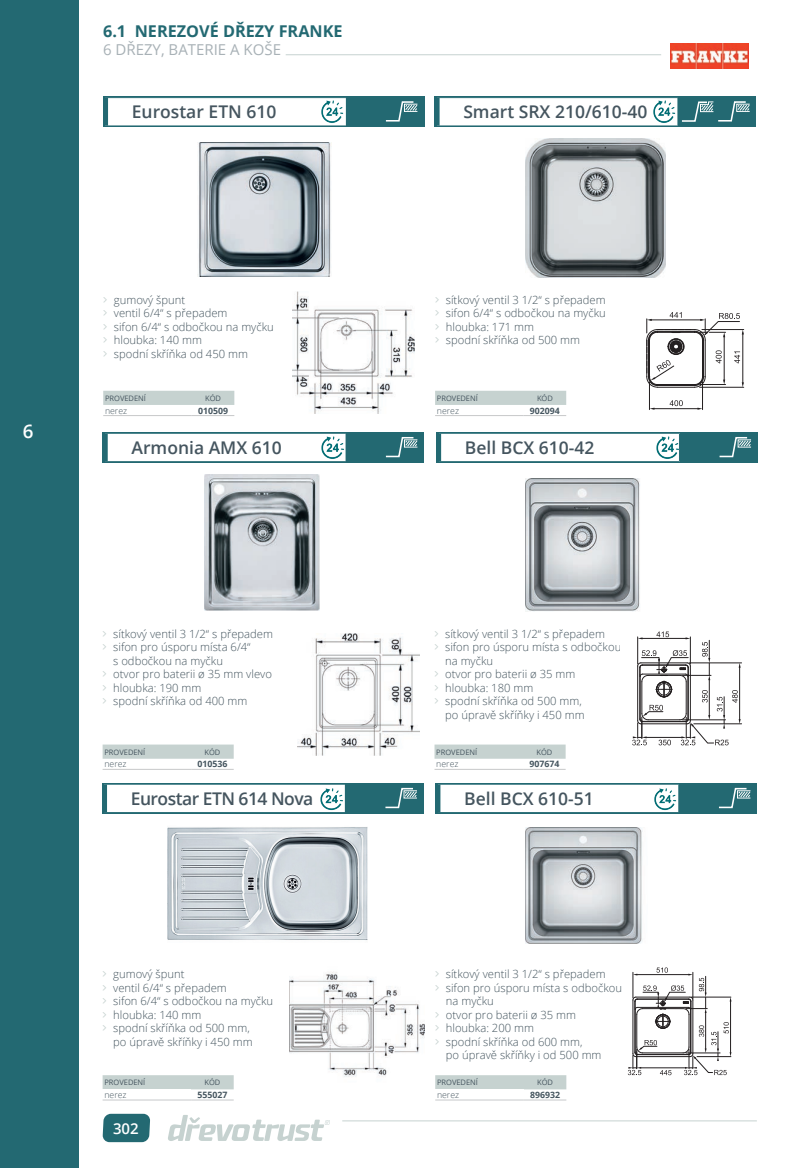
<style>
.page{position:relative;width:810px;height:1168px;background:#fff}
.page>*{position:absolute;margin:0;border:0;box-sizing:border-box;transform-origin:0 0}
.t1{font:600 18.75px "Open Sans";color:#fff}
.t2{font:600 17.5px "Open Sans";color:#45555f}
.t3{font:600 17.5px "Open Sans";letter-spacing:-.03em;color:#45555f}
.t4{font:700 16.25px "Open Sans";color:#236972}
.t5{font:15px "Open Sans";color:#a8b1b6}
.t6{font:600 15px "Open Sans";color:#fff}
.t7{font:300 11.25px/13.5px "Open Sans";color:#45555f}
.t8{font:700 8.75px "Open Sans";color:#45555f}
.t9{font:300 8.75px "Open Sans";color:#45555f}
.t10{font:7.5px "Open Sans";color:#45555f}
</style>
<div class="page">
<svg style="left:102px;top:1114px;width:48px;height:28px"></svg>
<svg style="left:168px;top:1115px;width:162px;height:26px"></svg>
<hr style="left:342px;top:1120px;width:415px;height:1px;background:#c6d2d0">
<div style="left:0;top:0;width:79px;height:1168px;background:#236972"></div>
<svg style="left:628px;top:967px;width:103px;height:108px"></svg>
<img style="left:670px;top:43px;width:78px;height:26px">
<hr style="left:286px;top:54px;width:375px;height:1px;background:#c6d2d0">
<div style="left:103px;top:97px;width:321px;height:30px;background:#236972"></div>
<div style="left:106px;top:98px;width:240px;height:28px;background:#fff"></div>
<div style="left:103px;top:98px;width:5px;height:28px;background:#236972"></div>
<img style="left:197px;top:142px;width:134px;height:134px">
<img style="left:292px;top:292px;width:122px;height:122px">
<div style="left:103px;top:391px;width:131px;height:14px;background:#c6d2d0"></div>
<hr style="left:103px;top:415px;width:89px;height:1px;background:#c7c8ca">
<hr style="left:192px;top:415px;width:42px;height:1px;background:#c7c8ca">
<img style="left:525px;top:138px;width:140px;height:140px">
<div style="left:435px;top:391px;width:131px;height:14px;background:#c6d2d0"></div>
<hr style="left:435px;top:415px;width:89px;height:1px;background:#c7c8ca">
<hr style="left:524px;top:415px;width:42px;height:1px;background:#c7c8ca">
<div style="left:435px;top:97px;width:321px;height:30px;background:#236972"></div>
<div style="left:437px;top:98px;width:241px;height:28px;background:#fff"></div>
<div style="left:435px;top:98px;width:5px;height:28px;background:#236972"></div>
<div style="left:103px;top:432px;width:321px;height:30px;background:#236972"></div>
<div style="left:105px;top:433px;width:241px;height:29px;background:#fff"></div>
<hr style="left:103px;top:433px;width:243px;height:1px;background:#236972">
<hr style="left:103px;top:461px;width:243px;height:1px;background:#236972">
<div style="left:103px;top:434px;width:5px;height:27px;background:#236972"></div>
<img style="left:298px;top:634px;width:122px;height:122px">
<svg style="left:103px;top:744px;width:131px;height:15px"></svg>
<hr style="left:103px;top:769px;width:88px;height:1px;background:#c7c8ca">
<hr style="left:191px;top:769px;width:43px;height:1px;background:#c7c8ca">
<svg style="left:434px;top:744px;width:132px;height:15px"></svg>
<hr style="left:434px;top:769px;width:89px;height:1px;background:#c7c8ca">
<hr style="left:523px;top:769px;width:43px;height:1px;background:#c7c8ca">
<img style="left:167px;top:827px;width:201px;height:113px">
<img style="left:290px;top:972px;width:134px;height:105px">
<svg style="left:103px;top:1075px;width:131px;height:14px"></svg>
<hr style="left:103px;top:1100px;width:88px;height:1px;background:#c7c8ca">
<hr style="left:191px;top:1100px;width:43px;height:1px;background:#c7c8ca">
<svg style="left:435px;top:1075px;width:131px;height:14px"></svg>
<hr style="left:435px;top:1100px;width:89px;height:1px;background:#c7c8ca">
<hr style="left:524px;top:1100px;width:42px;height:1px;background:#c7c8ca">
<div style="left:436px;top:432px;width:322px;height:30px;background:#236972"></div>
<div style="left:439px;top:433px;width:240px;height:29px;background:#fff"></div>
<hr style="left:436px;top:433px;width:244px;height:1px;background:#236972">
<hr style="left:436px;top:461px;width:244px;height:1px;background:#236972">
<div style="left:436px;top:434px;width:5px;height:27px;background:#236972"></div>
<div style="left:102px;top:783px;width:321px;height:30px;background:#236972"></div>
<div style="left:105px;top:784px;width:240px;height:28px;background:#fff"></div>
<hr style="left:102px;top:784px;width:244px;height:1px;background:#236972">
<div style="left:102px;top:784px;width:5px;height:28px;background:#236972"></div>
<div style="left:435px;top:783px;width:322px;height:30px;background:#236972"></div>
<div style="left:438px;top:784px;width:241px;height:28px;background:#fff"></div>
<hr style="left:435px;top:784px;width:244px;height:1px;background:#236972">
<div style="left:435px;top:784px;width:5px;height:28px;background:#236972"></div>
<svg style="left:385px;top:101px;width:33px;height:21px"></svg>
<svg style="left:385px;top:437px;width:33px;height:21px"></svg>
<svg style="left:719px;top:437px;width:32px;height:21px"></svg>
<svg style="left:385px;top:787px;width:32px;height:22px"></svg>
<svg style="left:719px;top:787px;width:32px;height:22px"></svg>
<svg style="left:646px;top:312px;width:98px;height:98px"></svg>
<img style="left:205px;top:474px;width:114px;height:136px">
<img style="left:525px;top:478px;width:115px;height:134px">
<hr style="left:694px;top:723px;width:48px;height:1px;background:#231f20">
<hr style="left:689px;top:663px;width:53px;height:1px;background:#231f20">
<svg style="left:632px;top:631px;width:109px;height:114px"></svg>
<img style="left:525px;top:827px;width:118px;height:116px">
<svg style="left:682px;top:101px;width:68px;height:21px"></svg>
<img style="left:321px;top:99px;width:25px;height:26px">
<img style="left:653px;top:99px;width:25px;height:26px">
<img style="left:321px;top:435px;width:25px;height:26px">
<img style="left:656px;top:436px;width:24px;height:23px">
<img style="left:320px;top:786px;width:25px;height:26px">
<img style="left:654px;top:786px;width:25px;height:26px">
<h1 class="t1" style="left:23px;top:418px;width:12px">6</h1>
<h3 class="t4" style="left:103px;top:19px;width:241px">6.1 NEREZOVÉ DŘEZY FRANKE</h3>
<h3 class="t5" style="left:103px;top:39px;width:179px">6 DŘEZY, BATERIE A KOŠE</h3>
<h2 class="t2" style="left:132px;top:100px;width:146px">Eurostar ETN 610</h2>
<h2 class="t2" style="left:463px;top:100px;width:186px">Smart SRX 210/610-40</h2>
<p class="t7" style="left:114px;top:292px;width:162px">gumový špunt<br>ventil 6/4“ s přepadem<br>sifon 6/4“ s odbočkou na myčku hloubka: 140 mm<br>spodní skříňka od 450 mm</p>
<p class="t10" style="left:105px;top:393px;width:43px">PROVEDENÍ</p>
<p class="t10" style="left:205px;top:393px;width:17px">KÓD</p>
<p class="t9" style="left:105px;top:404px;width:24px">nerez</p>
<p class="t8" style="left:198px;top:404px;width:31px">010509</p>
<p class="t7" style="left:446px;top:292px;width:162px">sítkový ventil 3 1/2“ s přepadem sifon 6/4“ s odbočkou na myčku hloubka: 171 mm<br>spodní skříňka od 500 mm</p>
<p class="t10" style="left:437px;top:393px;width:43px">PROVEDENÍ</p>
<p class="t10" style="left:537px;top:393px;width:17px">KÓD</p>
<p class="t9" style="left:437px;top:404px;width:24px">nerez</p>
<p class="t8" style="left:530px;top:404px;width:31px">902094</p>
<h2 class="t2" style="left:131px;top:436px;width:152px">Armonia AMX 610</h2>
<h2 class="t2" style="left:465px;top:436px;width:131px">Bell BCX 610-42</h2>
<p class="t7" style="left:113px;top:627px;width:161px">sítkový ventil 3 1/2“ s přepadem sifon pro úsporu místa 6/4“<br>s odbočkou na myčku<br>otvor pro baterii ø 35 mm vlevo hloubka: 190 mm<br>spodní skříňka od 400 mm</p>
<p class="t10" style="left:104px;top:747px;width:43px">PROVEDENÍ</p>
<p class="t10" style="left:204px;top:747px;width:17px">KÓD</p>
<p class="t9" style="left:104px;top:758px;width:24px">nerez</p>
<p class="t8" style="left:197px;top:758px;width:31px">010536</p>
<p class="t7" style="left:445px;top:627px;width:178px">sítkový ventil 3 1/2“ s přepadem sifon pro úsporu místa s odbočkou na myčku<br>otvor pro baterii ø 35 mm hloubka: 180 mm<br>spodní skříňka od 500 mm,<br>po úpravě skříňky i 450 mm</p>
<p class="t10" style="left:436px;top:747px;width:43px">PROVEDENÍ</p>
<p class="t10" style="left:536px;top:747px;width:17px">KÓD</p>
<p class="t9" style="left:436px;top:758px;width:24px">nerez</p>
<p class="t8" style="left:529px;top:758px;width:31px">907674</p>
<h2 class="t3" style="left:131px;top:787px;width:184px">Eurostar ETN 614 Nova</h2>
<h2 class="t2" style="left:464px;top:787px;width:131px">Bell BCX 610-51</h2>
<p class="t7" style="left:113px;top:967px;width:162px">gumový špunt<br>ventil 6/4“ s přepadem<br>sifon 6/4“ s odbočkou na myčku hloubka: 140 mm<br>spodní skříňka od 500 mm,<br>po úpravě skříňky i 450 mm</p>
<p class="t10" style="left:104px;top:1077px;width:43px">PROVEDENÍ</p>
<p class="t10" style="left:204px;top:1077px;width:17px">KÓD</p>
<p class="t9" style="left:104px;top:1089px;width:24px">nerez</p>
<p class="t8" style="left:197px;top:1089px;width:31px">555027</p>
<h3 class="t6" style="left:113px;top:1118px;width:27px">302</h3>
<p class="t7" style="left:446px;top:967px;width:178px">sítkový ventil 3 1/2“ s přepadem sifon pro úsporu místa s odbočkou na myčku<br>otvor pro baterii ø 35 mm hloubka: 200 mm<br>spodní skříňka od 600 mm,<br>po úpravě skříňky i od 500 mm</p>
<p class="t10" style="left:437px;top:1077px;width:43px">PROVEDENÍ</p>
<p class="t10" style="left:537px;top:1077px;width:17px">KÓD</p>
<p class="t9" style="left:437px;top:1089px;width:24px">nerez</p>
<p class="t8" style="left:530px;top:1089px;width:31px">896932</p>
</div>
